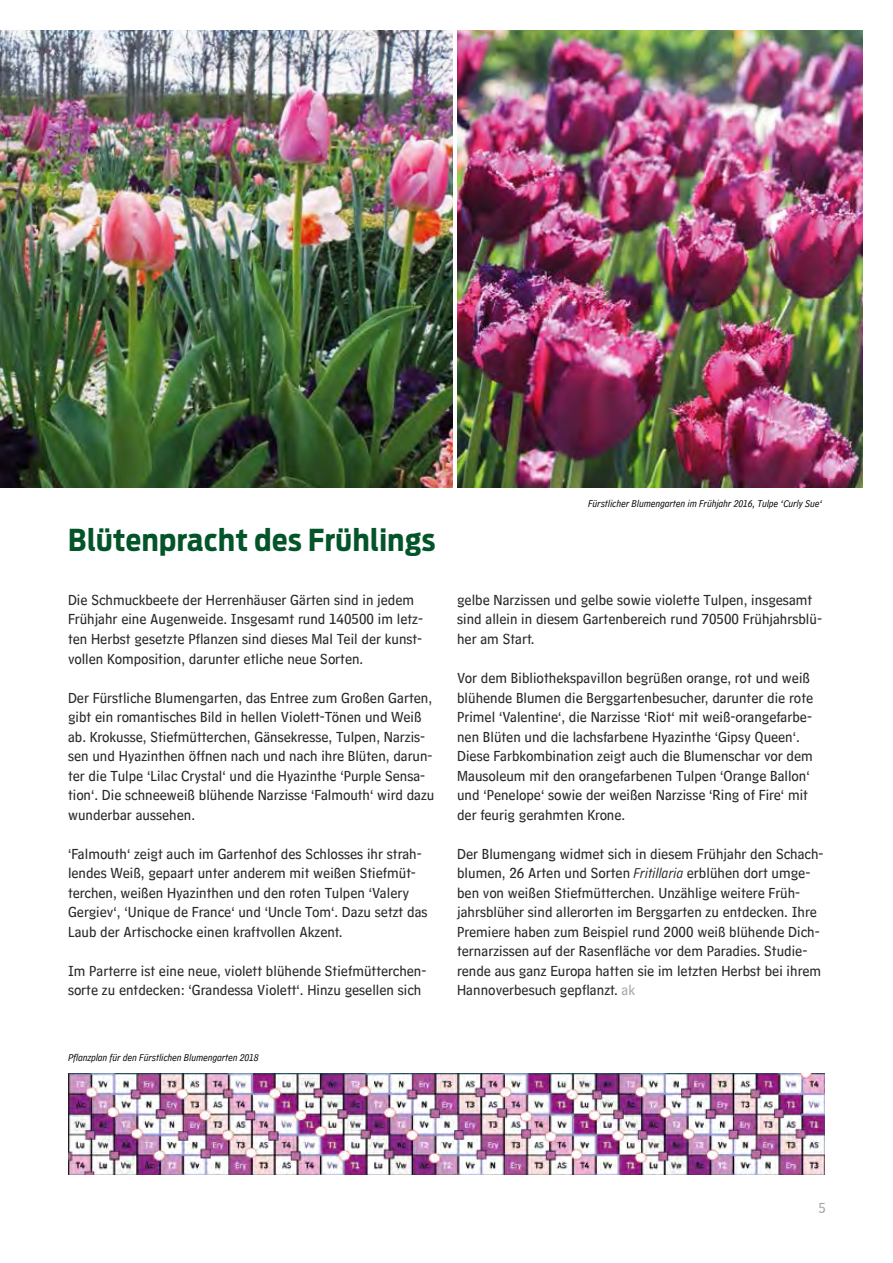
<style>
.page{position:relative;width:893px;height:1263px;background:#fff}
.page>*{position:absolute;margin:0;border:0;box-sizing:border-box;transform-origin:0 0}
.t1{font:700 30px "Antenna Cond";letter-spacing:.02em;color:#035429}
.t2{font:15px/19.5px "Hannover Millennial Text";color:#282827}
.t3{font:15px "Hannover Millennial Text";color:#a8a8a7}
.t4{font:italic 10.5px "HM Comment";color:#000}
.s1{font-family:"HM Comment";font-style:italic}
.s2{color:#a8a8a7}
</style>
<div class="page">
<img style="left:0;top:30px;width:863px;height:1145px">
<h1 class="t1" style="left:68px;top:522px;width:369px">Blütenpracht des Frühlings</h1>
<p class="t2" style="left:68px;top:590px;width:356px">Die Schmuckbeete der Herrenhäuser Gärten sind in jedem Frühjahr eine Augenweide. Insgesamt rund 140500 im letz&shy;ten Herbst gesetzte Pflanzen sind dieses Mal Teil der kunst&shy;vollen Komposition, darunter etliche neue Sorten.</p>
<p class="t2" style="left:68px;top:688px;width:368px">Der Fürstliche Blumengarten, das Entree zum Großen Garten, gibt ein romantisches Bild in hellen Violett-Tönen und Weiß ab. Krokusse, Stiefmütterchen, Gänsekresse, Tulpen, Narzis&shy;sen und Hyazinthen öffnen nach und nach ihre Blüten, darun&shy;ter die Tulpe ‘Lilac Crystal‘ und die Hyazinthe ‘Purple Sensa&shy;tion‘. Die schneeweiß blühende Narzisse ‘Falmouth‘ wird dazu wunderbar aussehen.</p>
<p class="t2" style="left:68px;top:844px;width:361px">‘Falmouth‘ zeigt auch im Gartenhof des Schlosses ihr strah&shy;lendes Weiß, gepaart unter anderem mit weißen Stiefmüt&shy;terchen, weißen Hyazinthen und den roten Tulpen ‘Valery Gergiev‘, ‘Unique de France‘ und ‘Uncle Tom‘. Dazu setzt das Laub der Artischocke einen kraftvollen Akzent.</p>
<p class="t2" style="left:68px;top:961px;width:360px">Im Parterre ist eine neue, violett blühende Stiefmütterchen&shy;sorte zu entdecken: ‘Grandessa Violett‘. Hinzu gesellen sich</p>
<p class="t4" style="left:588px;top:498px;width:236px">Fürstlicher Blumengarten im Frühjahr 2016, Tulpe ‘Curly Sue‘</p>
<p class="t2" style="left:457px;top:590px;width:366px">gelbe Narzissen und gelbe sowie violette Tulpen, insgesamt sind allein in diesem Gartenbereich rund 70500 Frühjahrsblü&shy;her am Start.</p>
<p class="t2" style="left:457px;top:668px;width:358px">Vor dem Bibliothekspavillon begrüßen orange, rot und weiß blühende Blumen die Berggartenbesucher, darunter die rote Primel ‘Valentine‘, die Narzisse ‘Riot‘ mit weiß-orangefarbe&shy;nen Blüten und die lachsfarbene Hyazinthe ‘Gipsy Queen‘.<br>Diese Farbkombination zeigt auch die Blumenschar vor dem Mausoleum mit den orangefarbenen Tulpen ‘Orange Ballon‘ und ‘Penelope‘ sowie der weißen Narzisse ‘Ring of Fire‘ mit der feurig gerahmten Krone.</p>
<p class="t2" style="left:457px;top:844px;width:368px">Der Blumengang widmet sich in diesem Frühjahr den Schach&shy;blumen, 26 Arten und Sorten <span class="s1">Fritillaria</span> erblühen dort umge&shy;ben von weißen Stiefmütterchen. Unzählige weitere Früh&shy;jahrsblüher sind allerorten im Berggarten zu entdecken. Ihre Premiere haben zum Beispiel rund 2000 weiß blühende Dich&shy;ternarzissen auf der Rasenfläche vor dem Paradies. Studie&shy;rende aus ganz Europa hatten sie im letzten Herbst bei ihrem Hannoverbesuch gepflanzt. <span class="s2">ak</span></p>
<p class="t4" style="left:68px;top:1051px;width:192px">Pflanzplan für den Fürstlichen Blumengarten 2018</p>
<p class="t3" style="left:818px;top:1199px;width:9px">5</p>
</div>
